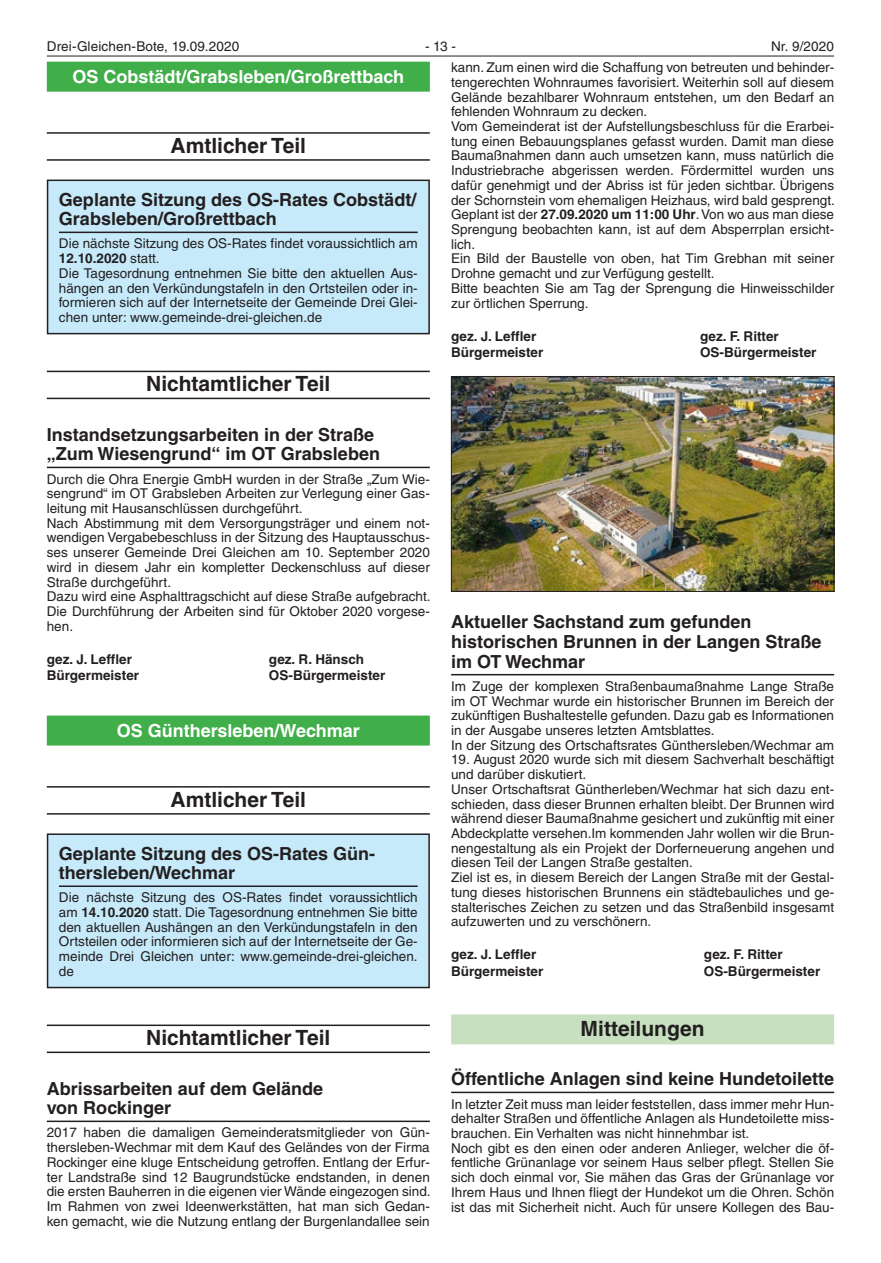
<style>
.page{position:relative;width:881px;height:1263px;background:#fff}
.page>*{position:absolute;margin:0;border:0;box-sizing:border-box;transform-origin:0 0}
.Positivbalken{font:700 21px "Helvetica LT";color:#231f20}
.Rasterbalken{font:700 21px "Helvetica LT";color:#231f20}
.Überschrift{font:700 18px/19.6px "Helvetica LT";color:#231f20}
.Negativbalken{font:700 18px "Helvetica LT";color:#fff}
.t1{font:13.5px/14.7px "Helvetica LT";color:#231f20;text-align:justify}
.t2{font:700 13.5px "Helvetica LT";color:#231f20}
.s1{font-weight:700}
</style>
<div class="page">
<hr style="left:47px;top:56px;width:786px;height:1px;background:#231f20">
<hr style="left:451px;top:674px;width:382px;height:1px;background:#231f20">
<div style="left:451px;top:1014px;width:382px;height:30px;background:#c7e0bf"></div>
<hr style="left:451px;top:1092px;width:382px;height:1px;background:#231f20">
<img style="left:453px;top:378px;width:378px;height:212px">
<div style="left:451px;top:376px;width:382px;height:216px;border:1px solid #231f20"></div>
<div style="left:47px;top:62px;width:382px;height:30px;background:#40ae49"></div>
<hr style="left:47px;top:132px;width:382px;height:2px;background:#231f20">
<hr style="left:47px;top:159px;width:382px;height:2px;background:#231f20">
<hr style="left:47px;top:371px;width:382px;height:1px;background:#231f20">
<hr style="left:47px;top:398px;width:382px;height:1px;background:#231f20">
<hr style="left:47px;top:467px;width:382px;height:1px;background:#231f20">
<div style="left:47px;top:715px;width:382px;height:30px;background:#40ae49"></div>
<hr style="left:47px;top:786px;width:382px;height:2px;background:#231f20">
<hr style="left:47px;top:813px;width:382px;height:2px;background:#231f20">
<hr style="left:47px;top:1024px;width:382px;height:2px;background:#231f20">
<hr style="left:47px;top:1051px;width:382px;height:2px;background:#231f20">
<hr style="left:47px;top:1120px;width:382px;height:2px;background:#231f20">
<div style="left:48px;top:180px;width:381px;height:154px;background:#c6eafa"></div>
<hr style="left:59px;top:232px;width:358px;height:1px;background:#231f20">
<div style="left:47px;top:180px;width:382px;height:154px;border:2px solid #231f20"></div>
<div style="left:48px;top:834px;width:381px;height:153px;background:#c6eafa"></div>
<hr style="left:59px;top:885px;width:358px;height:2px;background:#231f20">
<div style="left:47px;top:833px;width:382px;height:155px;border:2px solid #231f20"></div>
<p class="t1" style="left:47px;top:39px;width:194px">Drei-Gleichen-Bote, 19.09.2020</p>
<p class="t1" style="left:425px;top:39px;width:32px">- 13 -</p>
<p class="t1" style="left:451px;top:35px;width:384px;line-height:21.3px;text-align:right">Nr. 9/2020<br>kann. Zum einen wird die Schaffung von betreuten und behinder-</p>
<p class="t1" style="left:451px;top:75px;width:384px">tengerechten Wohnraumes favorisiert. Weiterhin soll auf diesem Gelände bezahlbarer Wohnraum entstehen, um den Bedarf an fehlenden Wohnraum zu decken.</p>
<p class="t1" style="left:451px;top:119px;width:385px">Vom Gemeinderat ist der Aufstellungsbeschluss für die Erarbei&shy;tung einen Bebauungsplanes gefasst wurden. Damit man diese Baumaßnahmen dann auch umsetzen kann, muss natürlich die Industriebrache abgerissen werden. Fördermittel wurden uns dafür genehmigt und der Abriss ist für jeden sichtbar. Übrigens der Schornstein vom ehemaligen Heizhaus, wird bald gesprengt.<br>Geplant ist der <span class="s1">27.09.2020 um 11:00 Uhr</span>. Von wo aus man diese Sprengung beobachten kann, ist auf dem Absperrplan ersicht&shy;lich.</p>
<p class="t1" style="left:451px;top:251px;width:384px">Ein Bild der Baustelle von oben, hat Tim Grebhan mit seiner<br>Drohne gemacht und zur Verfügung gestellt.</p>
<p class="t1" style="left:451px;top:281px;width:384px">Bitte beachten Sie am Tag der Sprengung die Hinweisschilder zur örtlichen Sperrung.</p>
<p class="t2" style="left:451px;top:327px;width:87px">gez. J. Leffler</p>
<p class="t2" style="left:699px;top:327px;width:80px">gez. F. Ritter</p>
<p class="t2" style="left:451px;top:344px;width:94px">Bürgermeister</p>
<p class="t2" style="left:699px;top:344px;width:118px">OS-Bürgermeister</p>
<p class="Negativbalken" style="left:72px;top:66px;width:333px">OS Cobstädt/Grabsleben/Großrettbach</p>
<p class="Positivbalken" style="left:170px;top:133px;width:137px">Amtlicher Teil</p>
<p class="Überschrift" style="left:59px;top:189px;width:359px">Geplante Sitzung des OS-Rates Cobstädt/<br>Grabsleben/Großrettbach</p>
<p class="t1" style="left:59px;top:236px;width:360px">Die nächste Sitzung des OS-Rates findet voraussichtlich am<br><span class="s1">12.10.2020</span> statt.</p>
<p class="t1" style="left:59px;top:266px;width:360px">Die Tagesordnung entnehmen Sie bitte den aktuellen Aus&shy;hängen an den Verkündungstafeln in den Ortsteilen oder in&shy;formieren sich auf der Internetseite der Gemeinde Drei Glei&shy;chen unter: www.gemeinde-drei-gleichen.de</p>
<p class="Positivbalken" style="left:146px;top:371px;width:186px">Nichtamtlicher Teil</p>
<p class="Überschrift" style="left:47px;top:424px;width:334px">Instandsetzungsarbeiten in der Straße „Zum Wiesengrund“ im OT Grabsleben</p>
<p class="t1" style="left:47px;top:471px;width:384px">Durch die Ohra Energie GmbH wurden in der Straße „Zum Wie&shy;sengrund“ im OT Grabsleben Arbeiten zur Verlegung einer Gas&shy;leitung mit Hausanschlüssen durchgeführt.</p>
<p class="t1" style="left:47px;top:515px;width:384px">Nach Abstimmung mit dem Versorgungsträger und einem not&shy;wendigen Vergabebeschluss in der Sitzung des Hauptausschus&shy;ses unserer Gemeinde Drei Gleichen am 10. September 2020 wird in diesem Jahr ein kompletter Deckenschluss auf dieser Straße durchgeführt.</p>
<p class="t1" style="left:47px;top:589px;width:385px">Dazu wird eine Asphalttragschicht auf diese Straße aufgebracht.<br>Die Durchführung der Arbeiten sind für Oktober 2020 vorgese&shy;hen.</p>
<p class="t2" style="left:47px;top:651px;width:87px">gez. J. Leffler</p>
<p class="t2" style="left:269px;top:651px;width:96px">gez. R. Hänsch</p>
<p class="t2" style="left:47px;top:667px;width:94px">Bürgermeister</p>
<p class="t2" style="left:269px;top:667px;width:118px">OS-Bürgermeister</p>
<p class="Negativbalken" style="left:117px;top:720px;width:244px">OS Günthersleben/Wechmar</p>
<p class="Positivbalken" style="left:170px;top:786px;width:137px">Amtlicher Teil</p>
<p class="Überschrift" style="left:59px;top:843px;width:318px">Geplante Sitzung des OS-Rates Gün&shy;thersleben/Wechmar</p>
<p class="t1" style="left:59px;top:890px;width:360px">Die nächste Sitzung des OS-Rates findet voraussichtlich am <span class="s1">14.10.2020</span> statt. Die Tagesordnung entnehmen Sie bitte den aktuellen Aushängen an den Verkündungstafeln in den Ortsteilen oder informieren sich auf der Internetseite der Ge&shy;meinde Drei Gleichen unter: www.gemeinde-drei-gleichen. de</p>
<p class="Positivbalken" style="left:146px;top:1025px;width:186px">Nichtamtlicher Teil</p>
<p class="Überschrift" style="left:47px;top:1078px;width:278px">Abrissarbeiten auf dem Gelände von Rockinger</p>
<p class="t1" style="left:47px;top:1125px;width:385px">2017 haben die damaligen Gemeinderatsmitglieder von Gün&shy;thersleben-Wechmar mit dem Kauf des Geländes von der Firma Rockinger eine kluge Entscheidung getroffen. Entlang der Erfur&shy;ter Landstraße sind 12 Baugrundstücke endstanden, in denen die ersten Bauherren in die eigenen vier Wände eingezogen sind.</p>
<p class="t1" style="left:47px;top:1199px;width:384px">Im Rahmen von zwei Ideenwerkstätten, hat man sich Gedan&shy;ken gemacht, wie die Nutzung entlang der Burgenlandallee sein</p>
<p class="Überschrift" style="left:451px;top:612px;width:372px">Aktueller Sachstand zum gefunden historischen Brunnen in der Langen Straße im OT Wechmar</p>
<p class="t1" style="left:451px;top:679px;width:384px">Im Zuge der komplexen Straßenbaumaßnahme Lange Straße im OT Wechmar wurde ein historischer Brunnen im Bereich der zukünftigen Bushaltestelle gefunden. Dazu gab es Informationen in der Ausgabe unseres letzten Amtsblattes.</p>
<p class="t1" style="left:451px;top:737px;width:384px">In der Sitzung des Ortschaftsrates Günthersleben/Wechmar am</p>
<p class="t1" style="left:451px;top:752px;width:384px">19. August 2020 wurde sich mit diesem Sachverhalt beschäftigt und darüber diskutiert.</p>
<p class="t1" style="left:451px;top:782px;width:384px">Unser Ortschaftsrat Güntherleben/Wechmar hat sich dazu ent&shy;schieden, dass dieser Brunnen erhalten bleibt. Der Brunnen wird während dieser Baumaßnahme gesichert und zukünftig mit einer Abdeckplatte versehen.Im kommenden Jahr wollen wir die Brun&shy;nengestaltung als ein Projekt der Dorferneuerung angehen und diesen Teil der Langen Straße gestalten.</p>
<p class="t1" style="left:451px;top:870px;width:384px">Ziel ist es, in diesem Bereich der Langen Straße mit der Gestal&shy;tung dieses historischen Brunnens ein städtebauliches und ge&shy;stalterisches Zeichen zu setzen und das Straßenbild insgesamt aufzuwerten und zu verschönern.</p>
<p class="t2" style="left:451px;top:946px;width:87px">gez. J. Leffler</p>
<p class="t2" style="left:703px;top:946px;width:80px">gez. F. Ritter</p>
<p class="t2" style="left:451px;top:962px;width:94px">Bürgermeister</p>
<p class="t2" style="left:703px;top:962px;width:118px">OS-Bürgermeister</p>
<p class="Rasterbalken" style="left:580px;top:1016px;width:125px">Mitteilungen</p>
<p class="Überschrift" style="left:451px;top:1069px;width:384px">Öffentliche Anlagen sind keine Hundetoilette</p>
<p class="t1" style="left:451px;top:1096px;width:384px">In letzter Zeit muss man leider feststellen, dass immer mehr Hun&shy;dehalter Straßen und öffentliche Anlagen als Hundetoilette miss&shy;brauchen. Ein Verhalten was nicht hinnehmbar ist.</p>
<p class="t1" style="left:451px;top:1140px;width:384px">Noch gibt es den einen oder anderen Anlieger, welcher die öf&shy;fentliche Grünanlage vor seinem Haus selber pflegt. Stellen Sie sich doch einmal vor, Sie mähen das Gras der Grünanlage vor Ihrem Haus und Ihnen fliegt der Hundekot um die Ohren. Schön ist das mit Sicherheit nicht. Auch für unsere Kollegen des Bau-</p>
</div>
